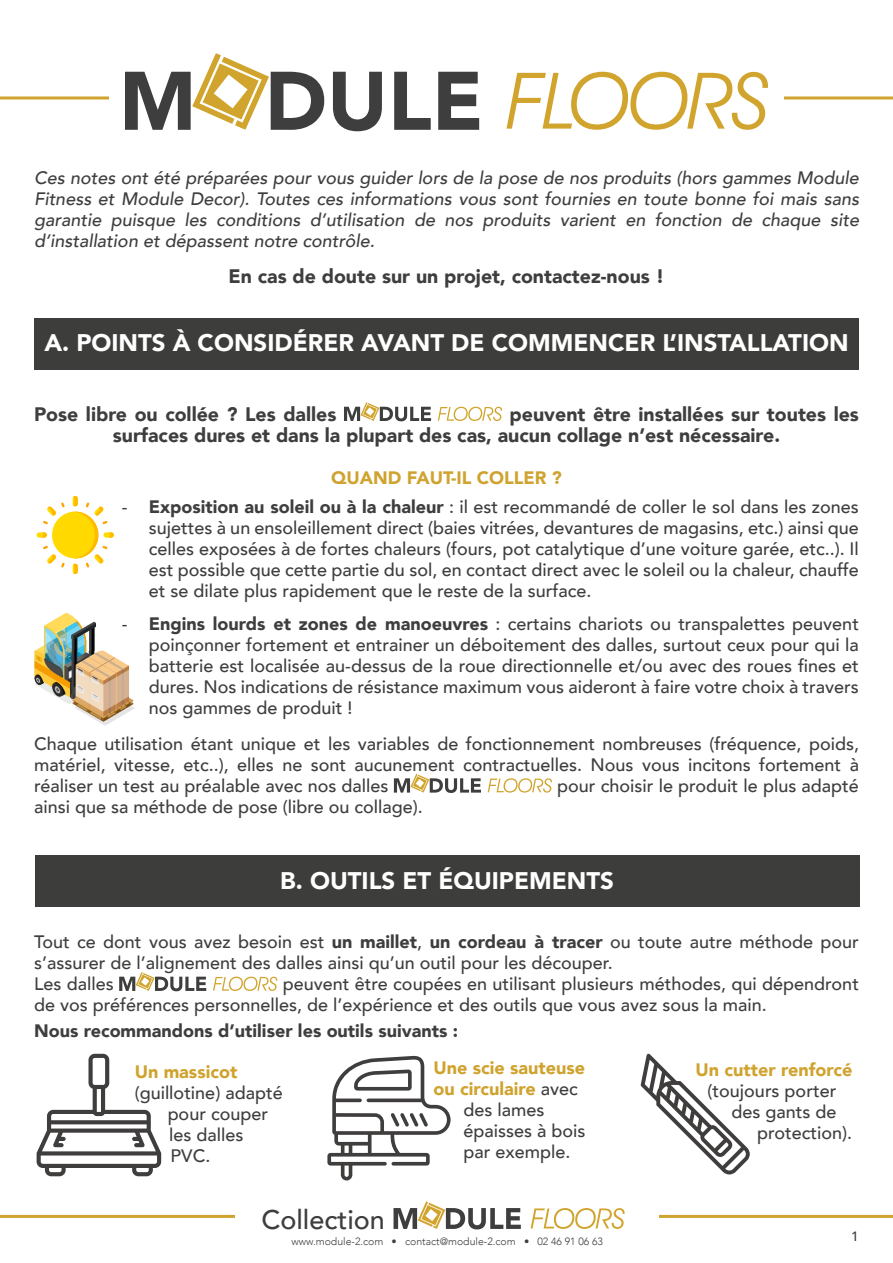
<style>
.page{position:relative;width:893px;height:1263px;background:#fff}
.page>*{position:absolute;margin:0;border:0;box-sizing:border-box;transform-origin:0 0}
.t1{font:500 27px "Avenir";color:#3e3e3f}
.t2{font:900 24px "Avenir";color:#fff}
.t3{font:900 19.5px/21px "Avenir";color:#3e3e3f}
.t4{font:500 18px/21px "Avenir";color:#3e3e3f;text-align:justify}
.t5{font:italic 500 18px/21px "Avenir";color:#3e3e3f;text-align:justify}
.t6{font:900 18px "Avenir";color:#cfa32e}
.t7{font:900 18px "Avenir";color:#3e3e3f}
.t8{font:500 13.5px "Avenir";color:#3e3e3f}
.t9{font:300 10.5px "Avenir";color:#3e3e3f}
.s1{font-weight:900}
.s2{font-weight:500;color:#3e3e3f}
</style>
<div class="page">
<hr style="left:0;top:1215px;width:893px;height:3px;background:#cfa32e">
<div style="left:235px;top:1186px;width:424px;height:60px;background:#fff"></div>
<svg style="left:393px;top:1201px;width:128px;height:28px"></svg>
<svg style="left:531px;top:1208px;width:94px;height:21px"></svg>
<img style="left:34px;top:650px;width:101px;height:75px">
<img style="left:34px;top:613px;width:68px;height:38px">
<hr style="left:0;top:96px;width:893px;height:3px;background:#cfa32e">
<div style="left:109px;top:68px;width:674px;height:60px;background:#fff"></div>
<svg style="left:125px;top:53px;width:199px;height:77px"></svg>
<svg style="left:333px;top:72px;width:49px;height:59px"></svg>
<svg style="left:394px;top:72px;width:37px;height:58px"></svg>
<svg style="left:438px;top:72px;width:41px;height:58px"></svg>
<svg style="left:506px;top:72px;width:262px;height:58px"></svg>
<div style="left:34px;top:318px;width:825px;height:51px;background:#3d3d3b"></div>
<svg style="left:344px;top:402px;width:87px;height:19px"></svg>
<svg style="left:438px;top:407px;width:64px;height:14px"></svg>
<svg style="left:394px;top:774px;width:87px;height:19px"></svg>
<svg style="left:488px;top:778px;width:64px;height:15px"></svg>
<div style="left:37px;top:532px;width:10px;height:6px;background:#ffd900;border-radius:3px"></div>
<div style="left:52px;top:512px;width:46px;height:46px;background:#ffd900;border-radius:50%"></div>
<svg style="left:41px;top:532px;width:6px;height:6px"></svg>
<svg style="left:73px;top:496px;width:41px;height:78px"></svg>
<svg style="left:43px;top:502px;width:22px;height:22px"></svg>
<svg style="left:43px;top:546px;width:22px;height:21px"></svg>
<div style="left:35px;top:856px;width:825px;height:51px;background:#3d3d3b"></div>
<svg style="left:119px;top:972px;width:87px;height:19px"></svg>
<svg style="left:213px;top:977px;width:64px;height:14px"></svg>
<svg style="left:327px;top:1055px;width:124px;height:125px"></svg>
<svg style="left:641px;top:1054px;width:109px;height:120px"></svg>
<svg style="left:37px;top:1054px;width:124px;height:122px"></svg>
<p class="t5" style="left:34px;top:167px;width:826px">Ces notes ont été préparées pour vous guider lors de la pose de nos produits (hors gammes Module Fitness et Module Decor). Toutes ces informations vous sont fournies en toute bonne foi mais sans garantie puisque les conditions d’utilisation de nos produits varient en fonction de chaque site d’installation et dépassent notre contrôle.</p>
<p class="t3" style="left:229px;top:265px;width:437px">En cas de doute sur un projet, contactez-nous !</p>
<h2 class="t2" style="left:44px;top:322px;width:806px">A. POINTS À CONSIDÉRER AVANT DE COMMENCER L’INSTALLATION</h2>
<p class="t3" style="left:113px;top:404px;width:748px;text-indent:397px">peuvent être installées sur toutes les surfaces dures et dans la plupart des cas, aucun collage n’est nécessaire.</p>
<p class="t6" style="left:331px;top:463px;width:232px">QUAND FAUT-IL COLLER ?</p>
<p class="t4" style="left:149px;top:495px;width:712px;text-indent:-27px">- <span class="s1">Exposition au soleil ou à la chaleur</span> : il est recommandé de coller le sol dans les zones sujettes à un ensoleillement direct (baies vitrées, devantures de magasins, etc.) ainsi que celles exposées à de fortes chaleurs (fours, pot catalytique d’une voiture garée, etc..). Il est possible que cette partie du sol, en contact direct avec le soleil ou la chaleur, chauffe et se dilate plus rapidement que le reste de la surface.</p>
<p class="t4" style="left:149px;top:612px;width:712px;text-indent:-27px">- <span class="s1">Engins lourds et zones de manoeuvres</span> : certains chariots ou transpalettes peuvent poinçonner fortement et entrainer un déboitement des dalles, surtout ceux pour qui la batterie est localisée au-dessus de la roue directionnelle et/ou avec des roues fines et dures. Nos indications de résistance maximum vous aideront à faire votre choix à travers nos gammes de produit !</p>
<p class="t4" style="left:34px;top:732px;width:826px">Chaque utilisation étant unique et les variables de fonctionnement nombreuses (fréquence, poids, matériel, vitesse, etc..), elles ne sont aucunement contractuelles. Nous vous incitons fortement à réaliser un test au préalable avec nos dalles</p>
<p class="t3" style="left:34px;top:404px;width:304px">Pose libre ou collée ? Les dalles</p>
<p class="t4" style="left:557px;top:774px;width:303px">pour choisir le produit le plus adapté</p>
<p class="t4" style="left:34px;top:795px;width:390px">ainsi que sa méthode de pose (libre ou collage).</p>
<h2 class="t2" style="left:280px;top:860px;width:335px">B. OUTILS ET ÉQUIPEMENTS</h2>
<p class="t4" style="left:34px;top:930px;width:826px;text-align:left">Tout ce dont vous avez besoin est <span class="s1">un maillet</span>, <span class="s1">un cordeau à tracer</span> ou toute autre méthode pour s’assurer de l’alignement des dalles ainsi qu’un outil pour les découper.<br>Les dalles</p>
<p class="t4" style="left:34px;top:972px;width:826px;text-indent:249px">peuvent être coupées en utilisant plusieurs méthodes, qui dépendront de vos préférences personnelles, de l’expérience et des outils que vous avez sous la main.</p>
<p class="t7" style="left:34px;top:1015px;width:425px">Nous recommandons d’utiliser les outils suivants :</p>
<p class="t6" style="left:135px;top:1056px;width:104px">Un massicot</p>
<p class="t4" style="left:168px;top:1081px;width:117px;text-align:left;text-indent:-33px">(guillotine) adapté pour couper les dalles<br>PVC.</p>
<p class="t6" style="left:434px;top:1052px;width:153px">Une scie sauteuse</p>
<p class="t6" style="left:434px;top:1073px;width:146px">ou circulaire <span class="s2">avec</span></p>
<p class="t4" style="left:464px;top:1098px;width:82px">des lames</p>
<p class="t4" style="left:464px;top:1119px;width:124px">épaisses à bois</p>
<p class="t4" style="left:464px;top:1140px;width:109px">par exemple.</p>
<p class="t6" style="left:696px;top:1054px;width:158px">Un cutter renforcé</p>
<p class="t4" style="left:708px;top:1079px;width:130px">(toujours porter</p>
<p class="t4" style="left:732px;top:1100px;width:107px">des gants de</p>
<p class="t4" style="left:757px;top:1121px;width:97px">protection).</p>
<h1 class="t1" style="left:261px;top:1196px;width:125px">Collection</h1>
<p class="t9" style="left:291px;top:1235px;width:313px">www.module-2.com • contact@module-2.com • 02 46 91 06 63</p>
<p class="t8" style="left:851px;top:1225px;width:9px">1</p>
</div>
